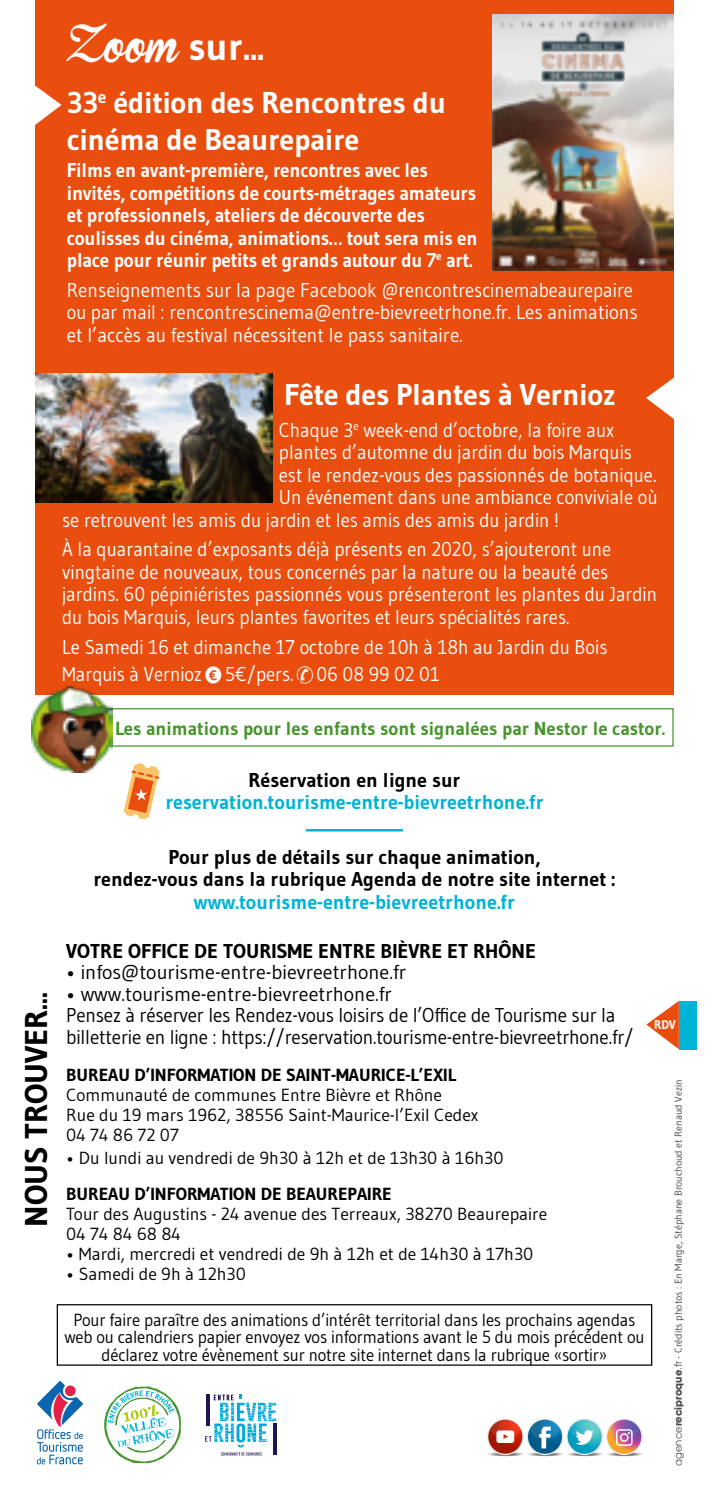
<style>
.page{position:relative;width:709px;height:1489px;background:#fff}
.page>*{position:absolute;margin:0;border:0;box-sizing:border-box;transform-origin:0 0}
.t1{font:700 38.75px "Gudea";color:#fff}
.t2{font:700 31.5px "Gudea";color:#000}
.t3{font:700 30px/37.5px "Gudea";letter-spacing:-.01em;color:#fff}
.t4{font:20px/22.5px "Gudea";color:#fff;scale:.93 1}
.t5{font:700 20px/22.5px "Gudea";letter-spacing:-.01em;color:#fff;scale:.95 1}
.t6{font:20px/22px "Gudea";letter-spacing:-.01em;color:#000}
.t7{font:20px/22.5px "Gudea";color:#fff;scale:.95 1}
.t8{font:700 20px/22.5px "Gudea";color:#000;text-align:center}
.t9{font:700 20px "Gudea";color:#00b4d5}
.t10{font:700 18.75px "Gudea";color:#46962b}
.t11{font:17.5px/20px "Gudea";color:#000}
.t12{font:17.5px/17.5px "Gudea";color:#000;text-align:center;scale:.95 1}
.t13{font:700 17.5px "Gudea";color:#000}
.t14{font:700 12.5px "Gudea";color:#fff;scale:.96 1}
.t15{font:10px "Gudea";color:#4a4a49}
.s1{font-family:"Brannboll Fet";font-weight:400}
.s2{font-family:"CCPRT";font-size:25px}
.s3{font-family:"Avant Garde"}
.s4{font-family:"Avant Garde";font-weight:700}
</style>
<div class="page">
<div style="left:57px;top:1303px;width:595px;height:62px;border:1px solid #000"></div>
<div style="left:35px;top:0;width:638px;height:694px;background:#e94e0f"></div>
<svg style="left:604px;top:1450px;width:40px;height:6px"></svg>
<svg style="left:606px;top:1418px;width:36px;height:36px"></svg>
<svg style="left:607px;top:1419px;width:34px;height:34px"></svg>
<svg style="left:524px;top:1450px;width:41px;height:6px"></svg>
<div style="left:526px;top:1418px;width:37px;height:36px;background:#ebebeb;border-radius:50%"></div>
<svg style="left:564px;top:1450px;width:41px;height:6px"></svg>
<svg style="left:566px;top:1418px;width:37px;height:36px"></svg>
<svg style="left:528px;top:1419px;width:73px;height:34px"></svg>
<svg style="left:485px;top:1450px;width:41px;height:6px"></svg>
<svg style="left:487px;top:1418px;width:37px;height:36px"></svg>
<svg style="left:488px;top:1419px;width:34px;height:34px"></svg>
<svg style="left:37px;top:1381px;width:46px;height:83px"></svg>
<div style="left:65px;top:1385px;width:11px;height:10px;background:#e62048;border-radius:50%"></div>
<hr style="left:273px;top:1423px;width:4px;height:31px;background:#211452">
<svg style="left:205px;top:1394px;width:71px;height:61px"></svg>
<svg style="left:104px;top:1386px;width:77px;height:76px"></svg>
<img style="left:492px;top:15px;width:181px;height:256px">
<img style="left:35px;top:373px;width:237px;height:129px">
<svg style="left:35px;top:85px;width:27px;height:40px"></svg>
<svg style="left:646px;top:374px;width:28px;height:48px"></svg>
<div style="left:50px;top:708px;width:623px;height:38px;border:1px solid #46962b"></div>
<img style="left:32px;top:686px;width:80px;height:86px">
<svg style="left:646px;top:1001px;width:33px;height:48px"></svg>
<div style="left:679px;top:1000px;width:17px;height:49px;background:#00b4d5"></div>
<svg style="left:124px;top:763px;width:35px;height:56px"></svg>
<hr style="left:306px;top:829px;width:97px;height:2px;background:#00b4d5">
<h1 class="t1" style="left:67px;top:23px;width:199px"><span class="s1">Zoom</span> sur...</h1>
<h3 class="t3" style="left:67px;top:84px;width:381px">33<sup>e</sup> édition des Rencontres du cinéma de Beaurepaire</h3>
<p class="t5" style="left:67px;top:159px;width:434px">Films en avant-première, rencontres avec les invités, compétitions de courts-métrages amateurs et professionnels, ateliers de découverte des coulisses du cinéma, animations… tout sera mis en place pour réunir petits et grands autour du 7<sup>e</sup> art.</p>
<p class="t7" style="left:67px;top:278px;width:602px">Renseignements sur la page Facebook @rencontrescinemabeaurepaire ou par mail : rencontrescinema@entre-bievreetrhone.fr. Les animations et l’accès au festival nécessitent le pass sanitaire.</p>
<h3 class="t3" style="left:284px;top:376px;width:333px">Fête des Plantes à Vernioz</h3>
<p class="t4" style="left:279px;top:418px;width:362px">Chaque 3<sup>e</sup> week-end d’octobre, la foire aux</p>
<p class="t4" style="left:279px;top:440px;width:381px">plantes d’automne du jardin du bois Marquis</p>
<p class="t4" style="left:279px;top:463px;width:407px">est le rendez-vous des passionnés de botanique.</p>
<p class="t4" style="left:279px;top:485px;width:409px">Un événement dans une ambiance conviviale où</p>
<p class="t4" style="left:62px;top:508px;width:536px">se retrouvent les amis du jardin et les amis des amis du jardin !</p>
<p class="t4" style="left:62px;top:537px;width:641px">À la quarantaine d’exposants déjà présents en 2020, s’ajouteront une vingtaine de nouveaux, tous concernés par la nature ou la beauté des jardins. 60 pépiniéristes passionnés vous présenteront les plantes du Jardin du bois Marquis, leurs plantes favorites et leurs spécialités rares.</p>
<p class="t4" style="left:62px;top:632px;width:588px;line-height:27.5px">Le Samedi 16 et dimanche 17 octobre de 10h à 18h au Jardin du Bois<br>Marquis à Vernioz <span class="s2">$</span> 5€/pers. <span class="s2">¿</span> 06 08 99 02 01</p>
<p class="t10" style="left:115px;top:716px;width:551px">Les animations pour les enfants sont signalées par Nestor le castor.</p>
<p class="t8" style="left:248px;top:768px;width:213px">Réservation en ligne sur</p>
<p class="t9" style="left:165px;top:790px;width:380px">reservation.tourisme-entre-bievreetrhone.fr</p>
<h2 class="t2" style="left:16px;top:1226px;width:236px;rotate:-90deg">NOUS TROUVER...</h2>
<p class="t8" style="left:93px;top:845px;width:524px">Pour plus de détails sur chaque animation,<br>rendez-vous dans la rubrique Agenda de notre site internet :</p>
<p class="t9" style="left:194px;top:889px;width:322px">www.tourisme-entre-bievreetrhone.fr</p>
<p class="t8" style="left:66px;top:939px;width:471px">VOTRE OFFICE DE TOURISME ENTRE BIÈVRE ET RHÔNE</p>
<p class="t6" style="left:66px;top:961px;width:341px">• infos@tourisme-entre-bievreetrhone.fr</p>
<p class="t6" style="left:66px;top:982px;width:569px">• www.tourisme-entre-bievreetrhone.fr<br>Pensez à réserver les Rendez-vous loisirs de l’Office de Tourisme sur la billetterie en ligne : https://reservation.tourisme-entre-bievreetrhone.fr/</p>
<p class="t13" style="left:66px;top:1064px;width:391px">BUREAU D’INFORMATION DE SAINT-MAURICE-L’EXIL</p>
<p class="t11" style="left:66px;top:1084px;width:414px">Communauté de communes Entre Bièvre et Rhône<br>Rue du 19 mars 1962, 38556 Saint-Maurice-l’Exil Cedex<br>04 74 86 72 07</p>
<p class="t11" style="left:66px;top:1147px;width:439px">• Du lundi au vendredi de 9h30 à 12h et de 13h30 à 16h30</p>
<p class="t13" style="left:66px;top:1183px;width:327px">BUREAU D’INFORMATION DE BEAUREPAIRE</p>
<p class="t11" style="left:66px;top:1203px;width:482px">Tour des Augustins - 24 avenue des Terreaux, 38270 Beaurepaire<br>04 74 84 68 84</p>
<p class="t11" style="left:66px;top:1243px;width:468px">• Mardi, mercredi et vendredi de 9h à 12h et de 14h30 à 17h30</p>
<p class="t11" style="left:66px;top:1263px;width:181px">• Samedi de 9h à 12h30</p>
<p class="t12" style="left:64px;top:1310px;width:612px">Pour faire paraître des animations d’intérêt territorial dans les prochains agendas web ou calendriers papier envoyez vos informations avant le 5 du mois précédent ou déclarez votre évènement sur notre site internet dans la rubrique «sortir»</p>
<p class="t14" style="left:654px;top:1017px;width:24px">RDV</p>
<p class="t15" style="left:672px;top:1465px;width:387px;rotate:-90deg"><span class="s3">agence</span><span class="s4">reciproque</span><span class="s3">.fr</span> - Crédits photos : En Marge, Stéphane Brouchoud et Renaud Vezin</p>
</div>
